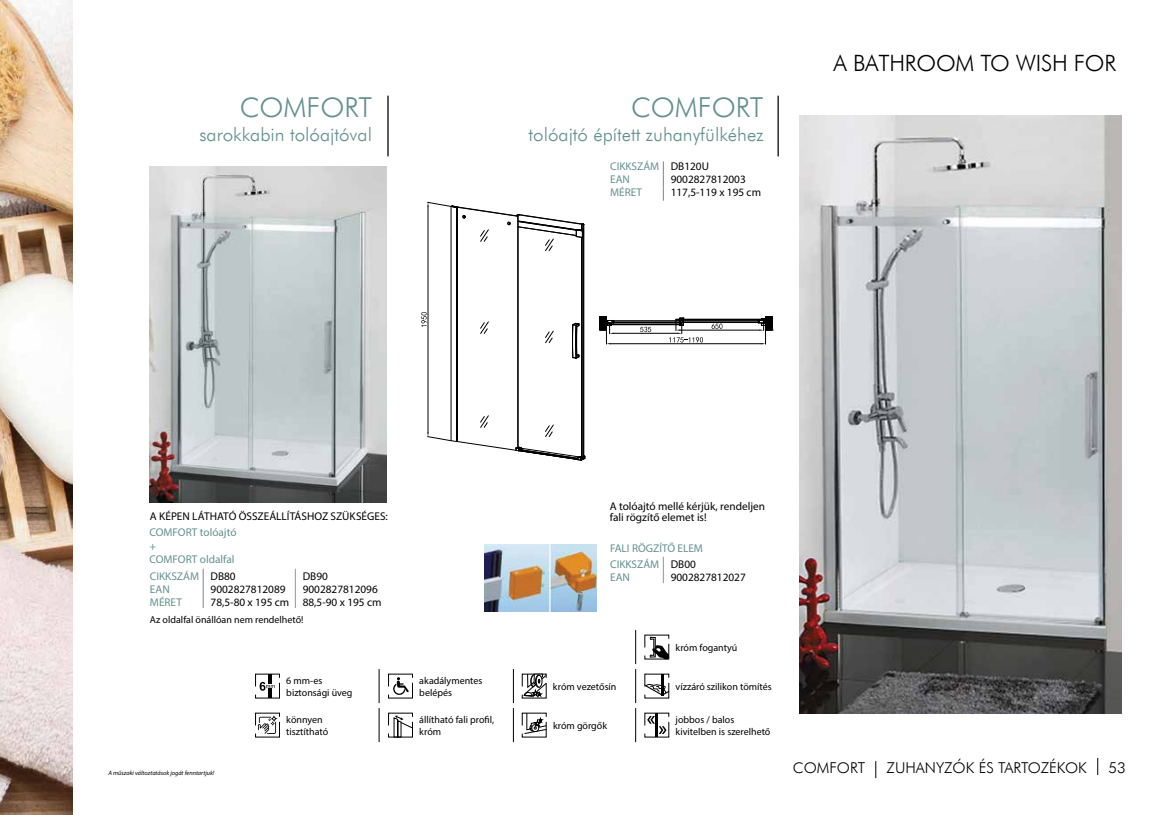
<style>
.page{position:relative;width:1170px;height:815px;background:#fff}
.page>*{position:absolute;margin:0;border:0;box-sizing:border-box;transform-origin:0 0}
.t1{font:27.5px "Futura Lt HU Light";color:#63908f}
.t2{font:22.5px "Futura Lt HU Light";letter-spacing:-.01em;color:#000}
.t3{font:18.75px "Futura Lt HU Light";color:#63908f}
.t4{font:15px "Futura Lt HU Light";color:#000}
.t5{font:11.25px/11.2px "Myriad Pro";color:#000}
.t6{font:11.25px/13.5px "Myriad Pro";color:#63908f}
.t7{font:10px/12px "Myriad Pro";color:#000}
.t8{font:italic 6.25px "Myriad Pro";color:#000}
.s1{color:#000}
</style>
<div class="page">
<svg style="left:1097px;top:758px;width:1px;height:17px"></svg>
<svg style="left:875px;top:761px;width:1px;height:17px"></svg>
<img style="left:0;top:0;width:73px;height:815px">
<img style="left:484px;top:545px;width:112px;height:66px">
<svg style="left:644px;top:635px;width:25px;height:25px"></svg>
<svg style="left:644px;top:713px;width:25px;height:25px"></svg>
<svg style="left:255px;top:713px;width:25px;height:25px"></svg>
<svg style="left:255px;top:674px;width:25px;height:25px"></svg>
<svg style="left:521px;top:713px;width:26px;height:25px"></svg>
<hr style="left:513px;top:708px;width:1px;height:34px;background:#000">
<hr style="left:635px;top:708px;width:1px;height:34px;background:#000">
<hr style="left:635px;top:669px;width:1px;height:34px;background:#000">
<hr style="left:635px;top:630px;width:1px;height:34px;background:#000">
<hr style="left:513px;top:669px;width:1px;height:34px;background:#000">
<hr style="left:378px;top:708px;width:1px;height:34px;background:#000">
<hr style="left:378px;top:669px;width:1px;height:34px;background:#000">
<hr style="left:387px;top:96px;width:1px;height:60px;background:#000">
<img style="left:799px;top:115px;width:322px;height:599px">
<hr style="left:777px;top:96px;width:1px;height:60px;background:#000">
<img style="left:150px;top:167px;width:236px;height:335px">
<svg style="left:203px;top:569px;width:1px;height:39px"></svg>
<svg style="left:295px;top:569px;width:1px;height:39px"></svg>
<svg style="left:663px;top:557px;width:1px;height:26px"></svg>
<svg style="left:388px;top:713px;width:25px;height:25px"></svg>
<svg style="left:388px;top:674px;width:25px;height:25px"></svg>
<svg style="left:644px;top:674px;width:25px;height:25px"></svg>
<svg style="left:521px;top:674px;width:25px;height:25px"></svg>
<svg style="left:421px;top:161px;width:353px;height:300px"></svg>
<h1 class="t1" style="left:240px;top:90px;width:134px">COMFORT</h1>
<h1 class="t1" style="left:631px;top:90px;width:134px">COMFORT</h1>
<h3 class="t3" style="left:199px;top:123px;width:174px">sarokkabin tolóajtóval</h3>
<h3 class="t3" style="left:528px;top:123px;width:236px">tolóajtó épített zuhanyfülkéhez</h3>
<p class="t6" style="left:610px;top:159px;width:100px;line-height:13.1px">CIKKSZÁM <span class="s1">DB120U<br></span>EAN</p>
<p class="t5" style="left:670px;top:173px;width:77px">9002827812003</p>
<p class="t6" style="left:610px;top:185px;width:33px">MÉRET</p>
<p class="t5" style="left:670px;top:186px;width:92px">117,5-119 x 195 cm</p>
<h2 class="t2" style="left:833px;top:50px;width:284px">A BATHROOM TO WISH FOR</h2>
<p class="t5" style="left:150px;top:510px;width:239px">A KÉPEN LÁTHATÓ ÖSSZEÁLLÍTÁSHOZ SZÜKSÉGES:</p>
<p class="t6" style="left:149px;top:526px;width:89px">COMFORT tolóajtó +<br>COMFORT oldalfal</p>
<p class="t6" style="left:150px;top:569px;width:87px">CIKKSZÁM <span class="s1">DB80</span></p>
<p class="t5" style="left:303px;top:570px;width:27px">DB90</p>
<p class="t6" style="left:150px;top:582px;width:21px">EAN</p>
<p class="t5" style="left:210px;top:583px;width:77px">9002827812089</p>
<p class="t5" style="left:303px;top:583px;width:77px">9002827812096</p>
<p class="t6" style="left:150px;top:595px;width:33px">MÉRET</p>
<p class="t5" style="left:210px;top:596px;width:172px">78,5-80 x 195 cm 88,5-90 x 195 cm</p>
<p class="t7" style="left:150px;top:613px;width:155px">Az oldalfal önállóan nem rendelhető!</p>
<p class="t7" style="left:286px;top:674px;width:68px">6 mm-es biztonsági üveg</p>
<p class="t8" style="left:108px;top:769px;width:107px">A műszaki változtatások jogát fenntartjuk!</p>
<p class="t7" style="left:286px;top:713px;width:43px">könnyen tisztítható</p>
<p class="t7" style="left:419px;top:675px;width:65px">akadálymentes belépés</p>
<p class="t7" style="left:419px;top:713px;width:76px">állítható fali profil, króm</p>
<p class="t5" style="left:609px;top:500px;width:157px">A tolóajtó mellé kérjük, rendeljen fali rögzítő elemet is!</p>
<p class="t6" style="left:610px;top:540px;width:94px;line-height:15.5px">FALI RÖGZÍTŐ ELEM<br>CIKKSZÁM <span class="s1">DB00</span></p>
<p class="t6" style="left:610px;top:570px;width:21px">EAN</p>
<p class="t5" style="left:670px;top:571px;width:77px">9002827812027</p>
<p class="t7" style="left:675px;top:641px;width:63px">króm fogantyú</p>
<p class="t7" style="left:553px;top:680px;width:65px">króm vezetősín</p>
<p class="t7" style="left:675px;top:680px;width:98px">vízzáró szilikon tömítés</p>
<p class="t7" style="left:553px;top:719px;width:56px">króm görgők</p>
<p class="t7" style="left:675px;top:713px;width:96px">jobbos / balos kivitelben is szerelhető</p>
<h3 class="t4" style="left:792px;top:758px;width:74px">COMFORT</h3>
<h3 class="t4" style="left:886px;top:758px;width:202px">ZUHANYZÓK ÉS TARTOZÉKOK</h3>
<h3 class="t4" style="left:1108px;top:758px;width:19px">53</h3>
</div>
